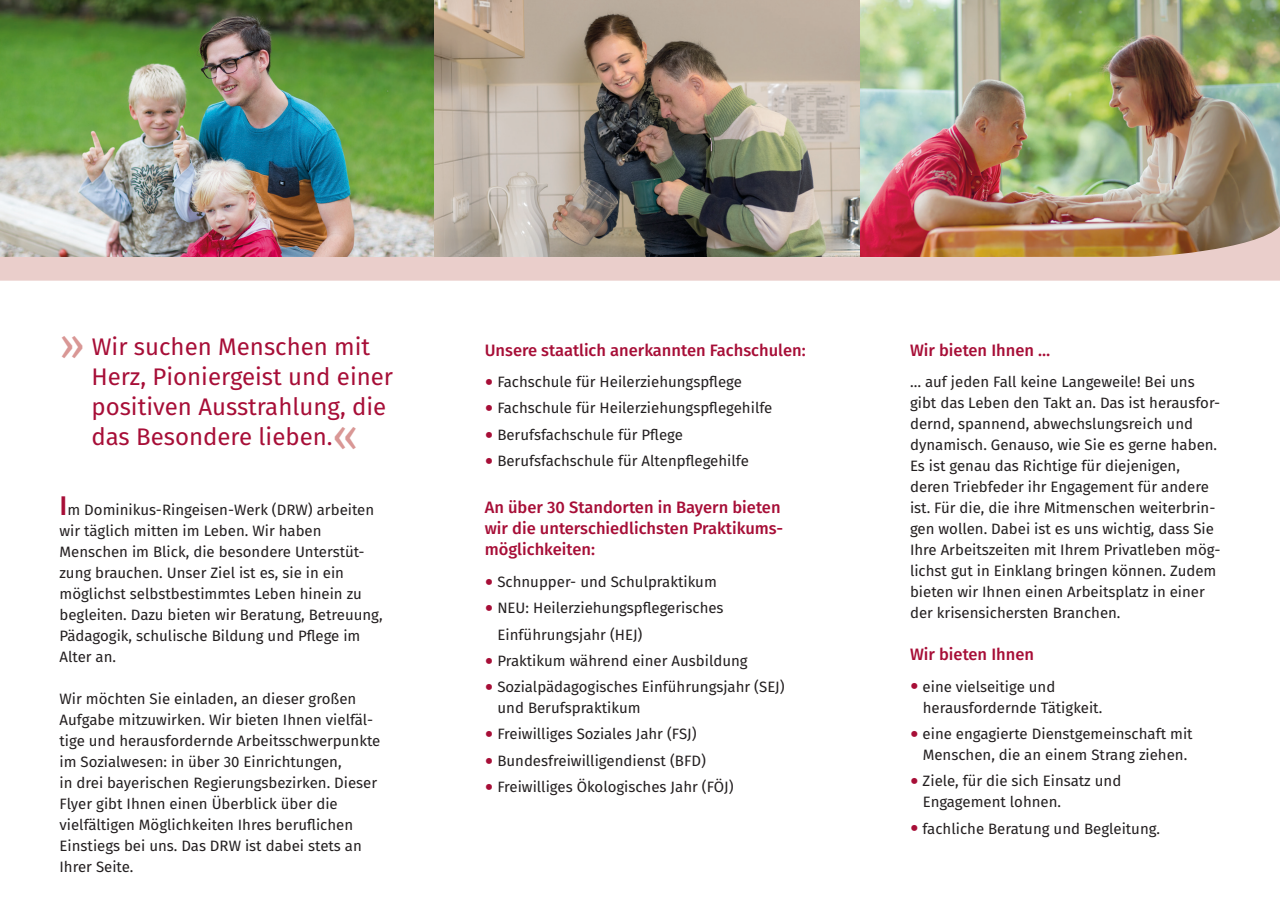
<style>
.page{position:relative;width:1280px;height:910px;background:#fff}
.page>*{position:absolute;margin:0;border:0;box-sizing:border-box;transform-origin:0 0}
.Zitat{font:24px "Fira Sans";color:#a70e37}
.Subhead_1{font:500 16.5px/21px "Fira Sans";color:#a70e37}
.LT_10_14_Initial{font:15px/21px "Fira Sans";color:#231f20}
.LT_10_14_Bulletliste{font:15px/21px "Fira Sans";color:#231f20}
.LT_10_14{font:15px/21px "Fira Sans";color:#231f20}
.s1{font-size:45px;color:#d99795}
.s2{font-weight:500;font-size:27px;color:#a70e37}
.s3{font-size:26.55px;color:#a70e37}
</style>
<div class="page">
<img style="left:859px;top:0;width:421px;height:217px">
<img style="left:434px;top:0;width:425px;height:217px">
<img style="left:0;top:217px;width:1280px;height:64px">
<img style="left:0;top:0;width:434px;height:257px">
<p class="Zitat" style="left:60px;top:328px;width:312px"><span class="s1">»</span> Wir suchen Menschen mit</p>
<p class="Zitat" style="left:91px;top:358px;width:303px">Herz, Pioniergeist und einer</p>
<p class="Zitat" style="left:91px;top:388px;width:296px">positiven Ausstrahlung, die</p>
<p class="Zitat" style="left:91px;top:418px;width:269px">das Besondere lieben.<span class="s1">«</span></p>
<p class="LT_10_14_Initial" style="left:60px;top:499px;width:325px"><span class="s2">I</span>m Dominikus-Ringeisen-Werk (DRW) arbeiten wir täglich mitten im Leben. Wir haben Menschen im Blick, die besondere Unterstüt&shy;zung brauchen. Unser Ziel ist es, sie in ein möglichst selbstbestimmtes Leben hinein zu begleiten. Dazu bieten wir Beratung, Betreuung, Pädagogik, schulische Bildung und Pflege im Alter an.</p>
<p class="LT_10_14_Initial" style="left:60px;top:688px;width:322px">Wir möchten Sie einladen, an dieser großen Aufgabe mitzuwirken. Wir bieten Ihnen vielfäl&shy;tige und herausfordernde Arbeitsschwerpunkte im Sozialwesen: in über 30 Einrichtungen,<br>in drei bayerischen Regierungsbezirken. Dieser Flyer gibt Ihnen einen Überblick über die vielfältigen Möglichkeiten Ihres beruflichen Einstiegs bei uns. Das DRW ist dabei stets an Ihrer Seite.</p>
<p class="Subhead_1" style="left:485px;top:339px;width:322px">Unsere staatlich anerkannten Fachschulen:</p>
<p class="LT_10_14_Bulletliste" style="left:485px;top:371px;width:259px"><span class="s3">•</span> Fachschule für Heilerziehungspflege</p>
<p class="LT_10_14_Bulletliste" style="left:485px;top:397px;width:289px"><span class="s3">•</span> Fachschule für Heilerziehungspflegehilfe</p>
<p class="LT_10_14_Bulletliste" style="left:485px;top:424px;width:200px"><span class="s3">•</span> Berufsfachschule für Pflege</p>
<p class="LT_10_14_Bulletliste" style="left:485px;top:450px;width:266px"><span class="s3">•</span> Berufsfachschule für Altenpflegehilfe</p>
<p class="Subhead_1" style="left:485px;top:496px;width:300px">An über 30 Standorten in Bayern bieten wir die unterschiedlichsten Praktikums&shy;möglichkeiten:</p>
<p class="LT_10_14_Bulletliste" style="left:485px;top:571px;width:234px"><span class="s3">•</span> Schnupper- und Schulpraktikum</p>
<p class="LT_10_14_Bulletliste" style="left:485px;top:597px;width:240px"><span class="s3">•</span> NEU: Heilerziehungspflegerisches</p>
<p class="LT_10_14_Bulletliste" style="left:497px;top:623px;width:146px">Einführungsjahr (HEJ)</p>
<p class="LT_10_14_Bulletliste" style="left:485px;top:650px;width:264px"><span class="s3">•</span> Praktikum während einer Ausbildung</p>
<p class="LT_10_14_Bulletliste" style="left:497px;top:676px;width:289px;text-indent:-13px"><span class="s3">•</span> Sozialpädagogisches Einführungsjahr (SEJ) und Berufspraktikum</p>
<p class="LT_10_14_Bulletliste" style="left:485px;top:723px;width:213px"><span class="s3">•</span> Freiwilliges Soziales Jahr (FSJ)</p>
<p class="LT_10_14_Bulletliste" style="left:485px;top:750px;width:223px"><span class="s3">•</span> Bundesfreiwilligendienst (BFD)</p>
<p class="LT_10_14_Bulletliste" style="left:485px;top:776px;width:250px"><span class="s3">•</span> Freiwilliges Ökologisches Jahr (FÖJ)</p>
<p class="Subhead_1" style="left:910px;top:339px;width:142px">Wir bieten Ihnen …</p>
<p class="LT_10_14" style="left:910px;top:371px;width:312px">… auf jeden Fall keine Langeweile! Bei uns gibt das Leben den Takt an. Das ist herausfor&shy;dernd, spannend, abwechslungsreich und dynamisch. Genauso, wie Sie es gerne haben.<br>Es ist genau das Richtige für diejenigen, deren Triebfeder ihr Engagement für andere ist. Für die, die ihre Mitmenschen weiterbrin&shy;gen wollen. Dabei ist es uns wichtig, dass Sie Ihre Arbeitszeiten mit Ihrem Privatleben mög&shy;lichst gut in Einklang bringen können. Zudem bieten wir Ihnen einen Arbeitsplatz in einer der krisensichersten Branchen.</p>
<p class="Subhead_1" style="left:910px;top:643px;width:125px">Wir bieten Ihnen</p>
<p class="LT_10_14_Bulletliste" style="left:910px;top:675px;width:147px"><span class="s3">•</span> eine vielseitige und</p>
<p class="LT_10_14_Bulletliste" style="left:923px;top:696px;width:181px">herausfordernde Tätigkeit.</p>
<p class="LT_10_14_Bulletliste" style="left:910px;top:723px;width:284px;text-align:center"><span class="s3">•</span> eine engagierte Dienstgemeinschaft mit<br>Menschen, die an einem Strang ziehen.</p>
<p class="LT_10_14_Bulletliste" style="left:923px;top:770px;width:200px;text-indent:-13px"><span class="s3">•</span> Ziele, für die sich Einsatz und<br>Engagement lohnen.</p>
<p class="LT_10_14_Bulletliste" style="left:910px;top:817px;width:252px"><span class="s3">•</span> fachliche Beratung und Begleitung.</p>
</div>
